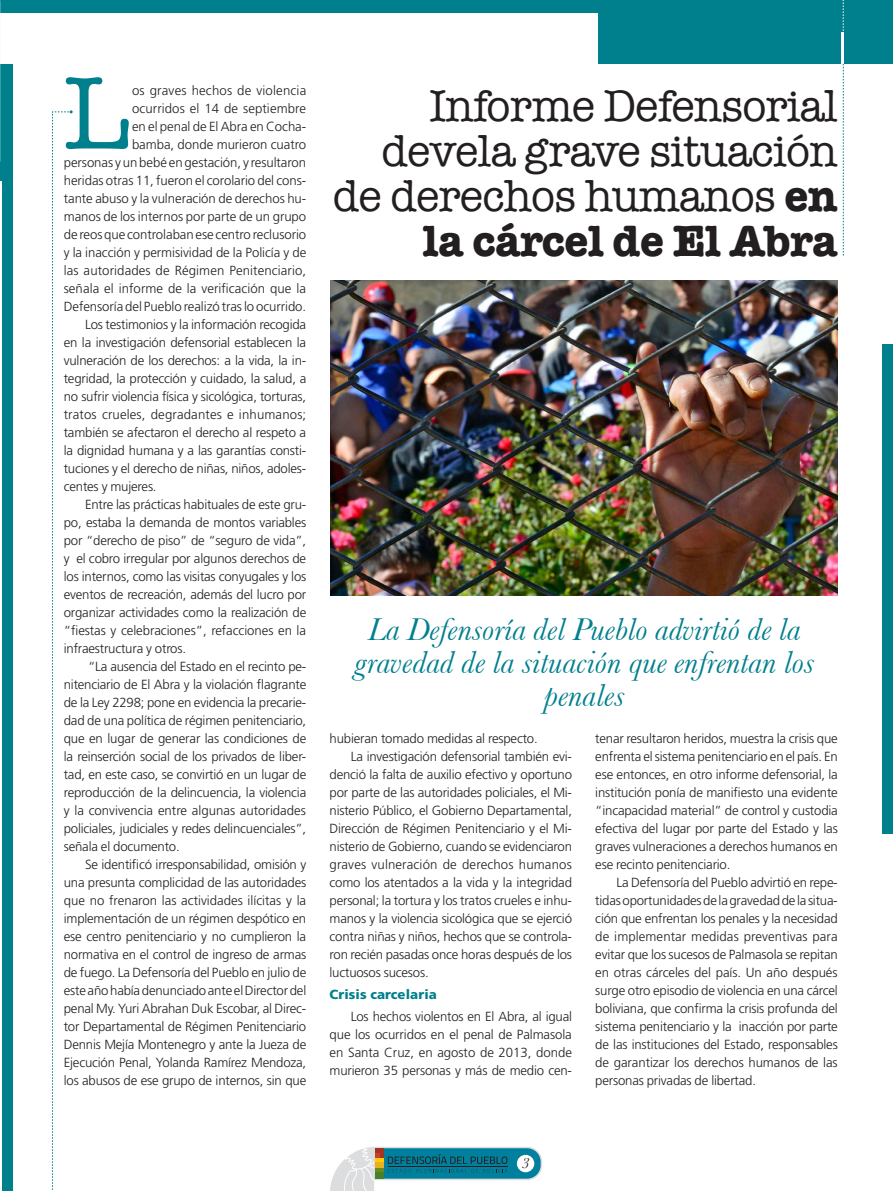
<style>
.page{position:relative;width:893px;height:1191px;background:#fff}
.page>*{position:absolute;margin:0;border:0;box-sizing:border-box;transform-origin:0 0}
.Texto_A{font:106.35px "American Typewriter";color:#007f8d}
.TITULO{font:45px/45px "American Typewriter";letter-spacing:-.015em;color:#231f20;text-align:right}
.TITULO-2{font:italic 33px/33px "Baskerville";color:#007f8d;text-align:center}
.t1{font:italic 15px "Baskerville";color:#231f20}
.Texto_A-2{font:300 13.2px/18px "Frutiger";letter-spacing:-.005em;color:#231f20;text-align:justify}
.INTERTITULO_1{font:900 13.2px "Frutiger";letter-spacing:.005em;color:#007f8d}
.s1{font-weight:700}
</style>
<div class="page">
<img style="left:330px;top:281px;width:508px;height:314px">
<svg style="left:330px;top:1147px;width:212px;height:44px"></svg>
<div style="left:0;top:0;width:661px;height:13px;background:#007f8d"></div>
<div style="left:882px;top:345px;width:11px;height:489px;background:#007f8d"></div>
<div style="left:598px;top:0;width:295px;height:64px;background:#007f8d"></div>
<hr style="left:841px;top:32px;width:3px;height:34px;background:#fff">
<div style="left:0;top:64px;width:13px;height:1127px;background:#007f8d"></div>
<hr style="left:0;top:181px;width:1px;height:1010px;background:#fff">
<svg style="left:842px;top:0;width:2px;height:255px"></svg>
<svg style="left:52px;top:110px;width:21px;height:1080px"></svg>
<p class="Texto_A" style="left:64px;top:32px;width:69px">L</p>
<p class="Texto_A-2" style="left:64px;top:81px;width:244px;text-align:right">os graves hechos de violencia<br>ocurridos el 14 de septiembre<br>en el penal de El Abra en Cocha-<br>bamba, donde murieron cuatro<br>personas y un bebé en gestación, y resultaron heridas otras 11, fueron el corolario del cons&shy;tante abuso y la vulneración de derechos hu&shy;manos de los internos por parte de un grupo de reos que controlaban ese centro reclusorio y la inacción y permisividad de la Policía y de las autoridades de Régimen Penitenciario, señala el informe de la verificación que la Defensoría del Pueblo realizó tras lo ocurrido.</p>
<p class="Texto_A-2" style="left:64px;top:315px;width:244px;text-indent:21px">Los testimonios y la información recogida en la investigación defensorial establecen la vulneración de los derechos: a la vida, la in&shy;tegridad, la protección y cuidado, la salud, a no sufrir violencia física y sicológica, torturas, tratos crueles, degradantes e inhumanos; también se afectaron el derecho al respeto a la dignidad humana y a las garantías consti&shy;tuciones y el derecho de niñas, niños, adoles&shy;centes y mujeres.</p>
<p class="Texto_A-2" style="left:64px;top:495px;width:244px;text-indent:21px">Entre las prácticas habituales de este gru&shy;po, estaba la demanda de montos variables por “derecho de piso” de “seguro de vida”, y el cobro irregular por algunos derechos de los internos, como las visitas conyugales y los eventos de recreación, además del lucro por organizar actividades como la realización de “fiestas y celebraciones”, refacciones en la infraestructura y otros.</p>
<p class="Texto_A-2" style="left:64px;top:657px;width:244px;text-indent:24px">“La ausencia del Estado en el recinto pe&shy;nitenciario de El Abra y la violación flagrante de la Ley 2298; pone en evidencia la precarie&shy;dad de una política de régimen penitenciario, que en lugar de generar las condiciones de la reinserción social de los privados de liber&shy;tad, en este caso, se convirtió en un lugar de reproducción de la delincuencia, la violencia y la convivencia entre algunas autoridades policiales, judiciales y redes delincuenciales”, señala el documento.</p>
<p class="Texto_A-2" style="left:64px;top:855px;width:244px;text-indent:21px">Se identificó irresponsabilidad, omisión y una presunta complicidad de las autoridades que no frenaron las actividades ilícitas y la implementación de un régimen despótico en ese centro penitenciario y no cumplieron la normativa en el control de ingreso de armas de fuego. La Defensoría del Pueblo en julio de este año había denunciado ante el Director del penal My. Yuri Abrahan Duk Escobar, al Direc&shy;tor Departamental de Régimen Penitenciario Dennis Mejía Montenegro y ante la Jueza de Ejecución Penal, Yolanda Ramírez Mendoza, los abusos de ese grupo de internos, sin que</p>
<p class="TITULO" style="left:333px;top:82px;width:506px">Informe Defensorial devela grave situación de derechos humanos <span class="s1">en la cárcel de El Abra</span></p>
<p class="TITULO-2" style="left:354px;top:612px;width:461px">La Defensoría del Pueblo advirtió de la gravedad de la situación que enfrentan los penales</p>
<p class="Texto_A-2" style="left:330px;top:729px;width:210px">hubieran tomado medidas al respecto.</p>
<p class="Texto_A-2" style="left:330px;top:747px;width:244px;text-indent:21px">La investigación defensorial también evi&shy;denció la falta de auxilio efectivo y oportuno por parte de las autoridades policiales, el Mi&shy;nisterio Público, el Gobierno Departamental, Dirección de Régimen Penitenciario y el Mi&shy;nisterio de Gobierno, cuando se evidenciaron graves vulneración de derechos humanos como los atentados a la vida y la integridad personal; la tortura y los tratos crueles e inhu&shy;manos y la violencia sicológica que se ejerció contra niñas y niños, hechos que se controla&shy;ron recién pasadas once horas después de los luctuosos sucesos.</p>
<p class="INTERTITULO_1" style="left:330px;top:986px;width:109px">Crisis carcelaria</p>
<p class="Texto_A-2" style="left:330px;top:1007px;width:244px;text-indent:21px">Los hechos violentos en El Abra, al igual que los ocurridos en el penal de Palmasola en Santa Cruz, en agosto de 2013, donde murieron 35 personas y más de medio cen-</p>
<p class="Texto_A-2" style="left:595px;top:729px;width:244px">tenar resultaron heridos, muestra la crisis que enfrenta el sistema penitenciario en el país. En ese entonces, en otro informe defensorial, la institución ponía de manifiesto una evidente “incapacidad material” de control y custodia efectiva del lugar por parte del Estado y las graves vulneraciones a derechos humanos en ese recinto penitenciario.</p>
<p class="Texto_A-2" style="left:595px;top:873px;width:244px;text-indent:21px">La Defensoría del Pueblo advirtió en repe&shy;tidas oportunidades de la gravedad de la situa&shy;ción que enfrentan los penales y la necesidad de implementar medidas preventivas para evitar que los sucesos de Palmasola se repitan en otras cárceles del país. Un año después surge otro episodio de violencia en una cárcel boliviana, que confirma la crisis profunda del sistema penitenciario y la inacción por parte de las instituciones del Estado, responsables de garantizar los derechos humanos de las personas privadas de libertad.</p>
<p class="t1" style="left:522px;top:1154px;width:9px">3</p>
</div>
